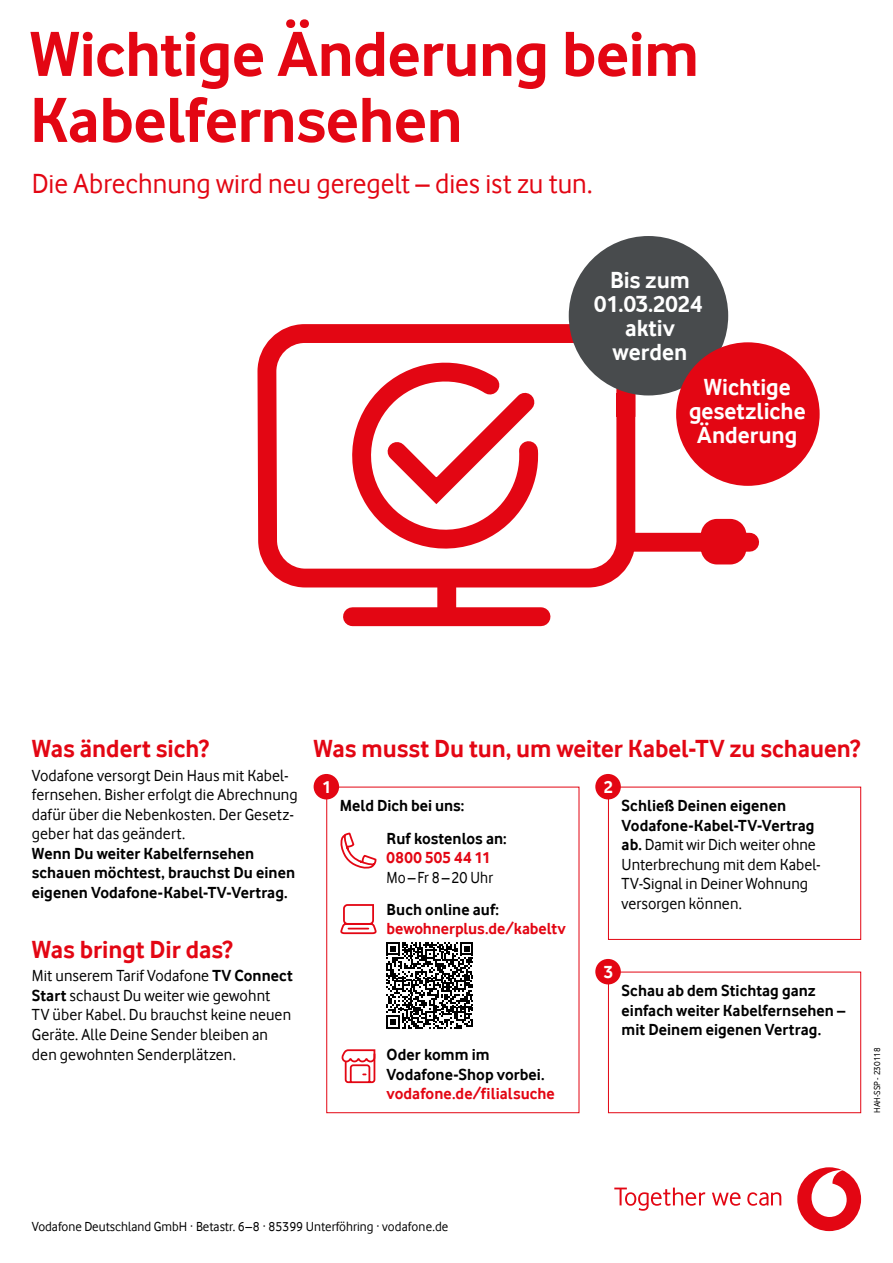
<style>
.page{position:relative;width:893px;height:1263px;background:#fff}
.page>*{position:absolute;margin:0;border:0;box-sizing:border-box;transform-origin:0 0}
.t1{font:700 66px/66px "Vodafone Rg";letter-spacing:-.01em;color:#e30613}
.t2{font:28.5px "Vodafone Rg";color:#e30613}
.t3{font:700 25.5px "Vodafone Rg";letter-spacing:-.005em;color:#e30613}
.t4{font:700 24px/24px "Vodafone Rg";color:#fff;text-align:center}
.t5{font:700 18px "Vodafone Rg";color:#fff}
.t6{font:16.5px/19.5px "Vodafone Rg";letter-spacing:.005em;color:#000}
.t7{font:700 16.5px/19.5px "Vodafone Rg";letter-spacing:.005em;color:#000}
.t8{font:700 16.5px "Vodafone Rg";color:#e30613}
.t9{font:16.5px "Vodafone Rg";letter-spacing:.005em;color:#000;scale:.95 1}
.t10{font:700 16.5px "Vodafone Rg";letter-spacing:.025em;color:#e30613}
.t11{font:13.5px "Vodafone Rg";color:#000}
.t12{font:9px "Vodafone Rg";color:#000}
.s1{font-weight:700}
</style>
<div class="page">
<div style="left:352px;top:607px;width:189px;height:19px;background:#e30613"></div>
<div style="left:437px;top:578px;width:19px;height:39px;background:#e30613"></div>
<svg style="left:257px;top:324px;width:364px;height:273px"></svg>
<svg style="left:326px;top:341px;width:433px;height:233px"></svg>
<div style="left:797px;top:1167px;width:64px;height:64px;background:#e30613;border-radius:50%"></div>
<svg style="left:811px;top:1170px;width:36px;height:47px"></svg>
<svg style="left:614px;top:1187px;width:91px;height:24px"></svg>
<svg style="left:712px;top:1192px;width:29px;height:14px"></svg>
<svg style="left:747px;top:1192px;width:34px;height:14px"></svg>
<div style="left:326px;top:787px;width:253px;height:326px;border:1px solid #e30613"></div>
<svg style="left:341px;top:1049px;width:35px;height:35px"></svg>
<svg style="left:386px;top:942px;width:87px;height:87px"></svg>
<div style="left:608px;top:787px;width:253px;height:153px;border:1px solid #e30613"></div>
<div style="left:608px;top:972px;width:253px;height:141px;border:1px solid #e30613"></div>
<div style="left:314px;top:774px;width:25px;height:25px;background:#e30613;border-radius:50%"></div>
<div style="left:595px;top:774px;width:26px;height:25px;background:#e30613;border-radius:50%"></div>
<div style="left:595px;top:959px;width:26px;height:25px;background:#e30613;border-radius:50%"></div>
<svg style="left:340px;top:832px;width:37px;height:103px"></svg>
<div style="left:569px;top:236px;width:159px;height:159px;background:#484b4d;border-radius:50%"></div>
<div style="left:676px;top:342px;width:144px;height:144px;background:#e30613;border-radius:50%"></div>
<h1 class="t1" style="left:30px;top:20px;width:671px">Wichtige Änderung beim<br>Kabelfernsehen</h1>
<h2 class="t2" style="left:32px;top:168px;width:562px">Die Abrechnung wird neu geregelt – dies ist zu tun.</h2>
<h3 class="t4" style="left:610px;top:255px;width:81px;line-height:48.2px">Bis zum aktiv</h3>
<h3 class="t4" style="left:612px;top:340px;width:77px">werden</h3>
<h3 class="t4" style="left:594px;top:293px;width:110px">01.03.2024</h3>
<h3 class="t4" style="left:689px;top:375px;width:118px">Wichtige gesetzliche<br>Änderung</h3>
<h3 class="t3" style="left:32px;top:734px;width:179px">Was ändert sich?</h3>
<h3 class="t3" style="left:314px;top:734px;width:548px">Was musst Du tun, um weiter Kabel-TV zu schauen?</h3>
<p class="t6" style="left:32px;top:765px;width:267px">Vodafone versorgt Dein Haus mit Kabel&shy;fernsehen. Bisher erfolgt die Abrechnung dafür über die Nebenkosten. Der Gesetz&shy;geber hat das geändert.</p>
<p class="t7" style="left:32px;top:843px;width:265px">Wenn Du weiter Kabelfernsehen schauen möchtest, brauchst Du einen eigenen Vodafone-Kabel-TV-Vertrag.</p>
<h3 class="t3" style="left:32px;top:934px;width:202px">Was bringt Dir das?</h3>
<p class="t6" style="left:32px;top:966px;width:263px">Mit unserem Tarif Vodafone <span class="s1">TV Connect Start</span> schaust Du weiter wie gewohnt<br>TV über Kabel. Du brauchst keine neuen Geräte. Alle Deine Sender bleiben an den gewohnten Senderplätzen.</p>
<p class="t5" style="left:322px;top:776px;width:11px">1</p>
<p class="t5" style="left:604px;top:776px;width:11px">2</p>
<p class="t6" style="left:622px;top:796px;width:201px"><span class="s1">Schließ Deinen eigenen<br>Vodafone-Kabel-TV-Vertrag ab.</span> Damit wir Dich weiter ohne<br>Unterbrechung mit dem Kabel-<br>TV-Signal in Deiner Wohnung versorgen können.</p>
<p class="t7" style="left:387px;top:790px;width:122px;line-height:32.2px;text-indent:-47px">Meld Dich bei uns:<br>Ruf kostenlos an:</p>
<p class="t10" style="left:387px;top:848px;width:106px">0800 505 44 11</p>
<p class="t9" style="left:387px;top:868px;width:113px">Mo–Fr 8–20 Uhr</p>
<p class="t7" style="left:387px;top:899px;width:114px">Buch online auf:</p>
<p class="t8" style="left:387px;top:919px;width:181px">bewohnerplus.de/kabeltv</p>
<p class="t5" style="left:604px;top:961px;width:11px">3</p>
<p class="t7" style="left:622px;top:981px;width:225px">Schau ab dem Stichtag ganz einfach weiter Kabelfernsehen – mit Deinem eigenen Vertrag.</p>
<p class="t7" style="left:387px;top:1045px;width:159px">Oder komm im<br>Vodafone-Shop vorbei.</p>
<p class="t8" style="left:387px;top:1084px;width:170px">vodafone.de/filialsuche</p>
<p class="t12" style="left:872px;top:1113px;width:67px;rotate:-90deg">HAH-SSP - 230118</p>
<p class="t11" style="left:32px;top:1219px;width:418px">Vodafone Deutschland GmbH ∙ Betastr. 6–8 ∙ 85399 Unterföhring · vodafone.de</p>
</div>
